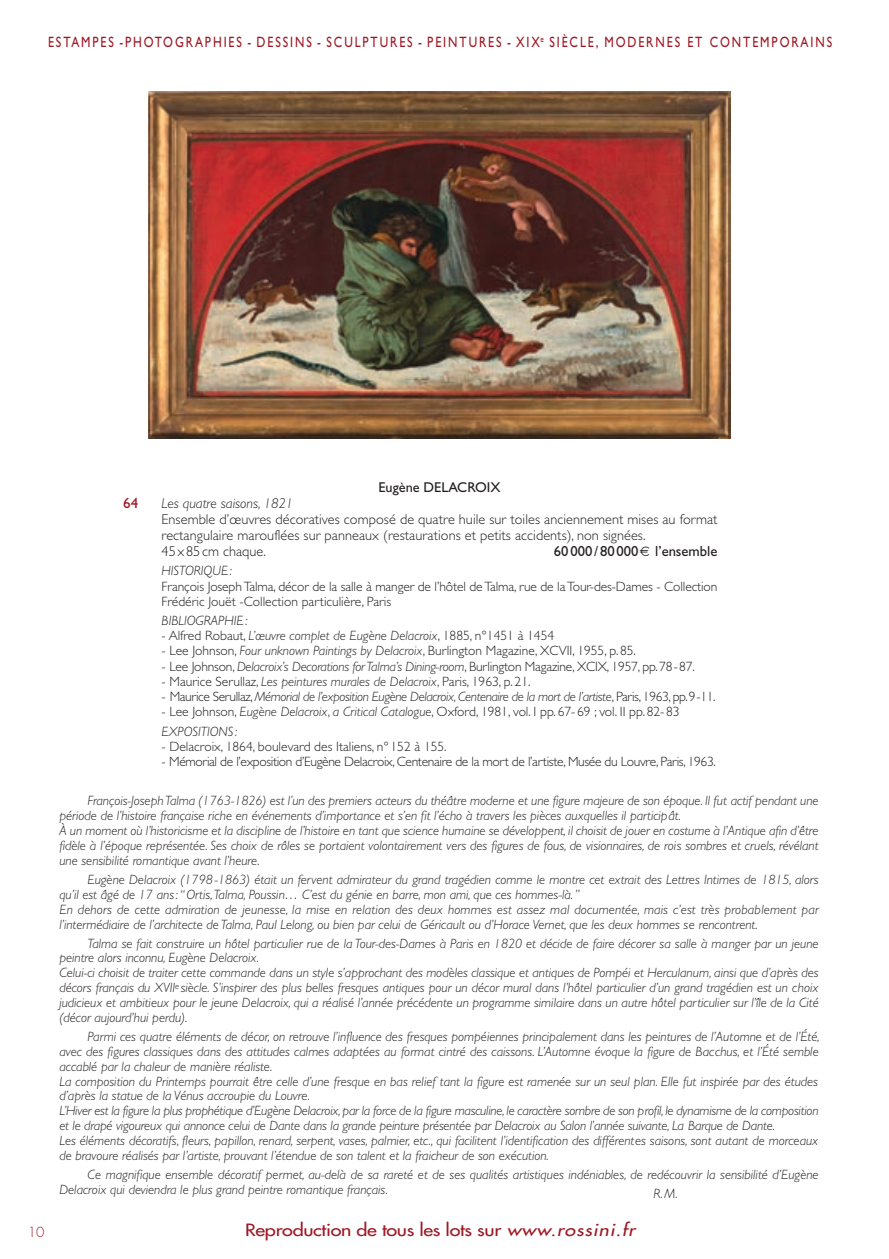
<style>
.page{position:relative;width:889px;height:1259px;background:#fff}
.page>*{position:absolute;margin:0;border:0;box-sizing:border-box;transform-origin:0 0}
.t1{font:16.5px "Futura";letter-spacing:-.015em;color:#9e1825;scale:1.2 1}
.t2{font:15px "Gill Sans";letter-spacing:.16em;color:#9e1825;scale:.8 1}
.t3{font:15px "Gill Sans";letter-spacing:.16em;color:#9e1825}
.t4{font:14.7px "Gill Sans";color:#231f20}
.t5{font:300 14.25px/15.9px "Gill Sans";letter-spacing:.005em;color:#231f20}
.t6{font:italic 300 14.25px "Gill Sans";color:#231f20}
.t7{font:14.25px "Gill Sans";color:#231f20}
.t8{font:italic 300 13.5px/14.9px "Gill Sans";color:#231f20}
.t9{font:300 13.5px/15.1px "Gill Sans";color:#231f20}
.t10{font:italic 300 13.5px "Gill Sans";letter-spacing:-.03em;color:#231f20}
.t11{font:300 13.5px "Gill Sans";letter-spacing:-.025em;color:#231f20}
.t12{font:300 13.5px "Futura";color:#9e1825}
.s1{font-style:italic}
.s2{font-style:normal}
</style>
<div class="page">
<img style="left:148px;top:91px;width:583px;height:347px">
<p class="t2" style="left:48px;top:33px;width:981px">ESTAMPES -PHOTOGRAPHIES - DESSINS - SCULPTURES - PEINTURES - XIX<sup>e</sup> SIÈCLE, MODERNES ET CONTEMPORAINS</p>
<p class="t3" style="left:123px;top:494px;width:16px">64</p>
<p class="t7" style="left:378px;top:479px;width:124px">Eugène DELACROIX</p>
<p class="t6" style="left:161px;top:495px;width:133px">Les quatre saisons, 1821</p>
<p class="t5" style="left:161px;top:511px;width:557px">Ensemble d’œuvres décoratives composé de quatre huile sur toiles anciennement mises au format rectangulaire marouflées sur panneaux (restaurations et petits accidents), non signées.<br>45x85cm chaque.</p>
<p class="t4" style="left:554px;top:542px;width:165px">60000 / 80000 l’ensemble</p>
<p class="t8" style="left:161px;top:563px;width:72px">HISTORIQUE:</p>
<p class="t9" style="left:161px;top:578px;width:557px">François Joseph Talma, décor de la salle à manger de l’hôtel de Talma, rue de la Tour-des-Dames - Collection<br>Frédéric Jouët -Collection particulière, Paris</p>
<p class="t8" style="left:161px;top:613px;width:88px">BIBLIOGRAPHIE:</p>
<p class="t9" style="left:161px;top:628px;width:394px">- Alfred Robaut, <span class="s1">L’œuvre complet de Eugène Delacroix</span>, 1885, n°1451 à 1454</p>
<p class="t9" style="left:161px;top:643px;width:476px">- Lee Johnson, <span class="s1">Four unknown Paintings by Delacroix</span>, Burlington Magazine, XCVII, 1955, p.85.</p>
<p class="t9" style="left:161px;top:658px;width:535px">- Lee Johnson, <span class="s1">Delacroix’s Decorations for Talma’s Dining-room</span>, Burlington Magazine, XCIX, 1957, pp.78-87.</p>
<p class="t9" style="left:161px;top:673px;width:370px">- Maurice Serullaz, <span class="s1">Les peintures murales de Delacroix</span>, Paris, 1963, p.21.</p>
<p class="t10" style="left:161px;top:688px;width:555px"><span class="s2">- Maurice Serullaz,</span> Mémorial de l’exposition Eugène Delacroix, Centenaire de la mort de l’artiste<span class="s2">, Paris, 1963, pp.9-11.</span></p>
<p class="t9" style="left:161px;top:702px;width:520px;line-height:19.4px">- Lee Johnson, <span class="s1">Eugène Delacroix</span>, <span class="s1">a Critical Catalogue</span>, Oxford, 1981, vol. I pp.67-69 ; vol. II pp.82-83<br><span class="s1">EXPOSITIONS:</span></p>
<p class="t9" style="left:161px;top:738px;width:287px">- Delacroix, 1864, boulevard des Italiens, n°152 à 155.</p>
<p class="t11" style="left:161px;top:753px;width:556px">- Mémorial de l’exposition d’Eugène Delacroix, Centenaire de la mort de l’artiste, Musée du Louvre, Paris, 1963.</p>
<p class="t12" style="left:28px;top:1222px;width:18px">10</p>
<p class="t8" style="left:59px;top:793px;width:760px;text-indent:28px">François-Joseph Talma (1763-1826) est l’un des premiers acteurs du théâtre moderne et une figure majeure de son époque. Il fut actif pendant une période de l’histoire française riche en événements d’importance et s’en fit l’écho à travers les pièces auxquelles il participât.<br>À un moment où l’historicisme et la discipline de l’histoire en tant que science humaine se développent, il choisit de jouer en costume à l’Antique afin d’être fidèle à l’époque représentée. Ses choix de rôles se portaient volontairement vers des figures de fous, de visionnaires, de rois sombres et cruels, révélant une sensibilité romantique avant l’heure.</p>
<p class="t8" style="left:59px;top:872px;width:761px;text-indent:28px">Eugène Delacroix (1798-1863) était un fervent admirateur du grand tragédien comme le montre cet extrait des Lettres Intimes de 1815, alors qu’il est âgé de 17 ans: “Ortis, Talma, Poussin… C’est du génie en barre, mon ami, que ces hommes-là.”<br>En dehors de cette admiration de jeunesse, la mise en relation des deux hommes est assez mal documentée, mais c’est très probablement par l’intermédiaire de l’architecte de Talma, Paul Lelong, ou bien par celui de Géricault ou d’Horace Vernet, que les deux hommes se rencontrent.</p>
<p class="t8" style="left:59px;top:935px;width:761px;text-indent:28px">Talma se fait construire un hôtel particulier rue de la Tour-des-Dames à Paris en 1820 et décide de faire décorer sa salle à manger par un jeune peintre alors inconnu, Eugène Delacroix.<br>Celui-ci choisit de traiter cette commande dans un style s’approchant des modèles classique et antiques de Pompéi et Herculanum, ainsi que d’après des décors français du XVII<sup>e</sup> siècle. S’inspirer des plus belles fresques antiques pour un décor mural dans l’hôtel particulier d’un grand tragédien est un choix judicieux et ambitieux pour le jeune Delacroix, qui a réalisé l’année précédente un programme similaire dans un autre hôtel particulier sur l’île de la Cité (décor aujourd’hui perdu).</p>
<p class="t8" style="left:59px;top:1029px;width:761px;text-indent:28px">Parmi ces quatre éléments de décor, on retrouve l’influence des fresques pompéiennes principalement dans les peintures de l’Automne et de l’Été, avec des figures classiques dans des attitudes calmes adaptées au format cintré des caissons. L’Automne évoque la figure de Bacchus, et l’Été semble accablé par la chaleur de manière réaliste.<br>La composition du Printemps pourrait être celle d’une fresque en bas relief tant la figure est ramenée sur un seul plan. Elle fut inspirée par des études d’après la statue de la Vénus accroupie du Louvre.<br>L’Hiver est la figure la plus prophétique d’Eugène Delacroix, par la force de la figure masculine, le caractère sombre de son profil, le dynamisme de la composition et le drapé vigoureux qui annonce celui de Dante dans la grande peinture présentée par Delacroix au Salon l’année suivante, La Barque de Dante.<br>Les éléments décoratifs, fleurs, papillon, renard, serpent, vases, palmier, etc., qui facilitent l’identification des différentes saisons, sont autant de morceaux de bravoure réalisés par l’artiste, prouvant l’étendue de son talent et la fraicheur de son exécution.</p>
<p class="t8" style="left:59px;top:1167px;width:760px;text-indent:28px">Ce magnifique ensemble décoratif permet, au-delà de sa rareté et de ses qualités artistiques indéniables, de redécouvrir la sensibilité d’Eugène<br>Delacroix qui deviendra le plus grand peintre romantique français.</p>
<p class="t8" style="left:653px;top:1186px;width:26px">R.M.</p>
<p class="t1" style="left:245px;top:1218px;width:330px">Reproduction de tous les lots sur <span class="s1">www.rossini.fr</span></p>
</div>
